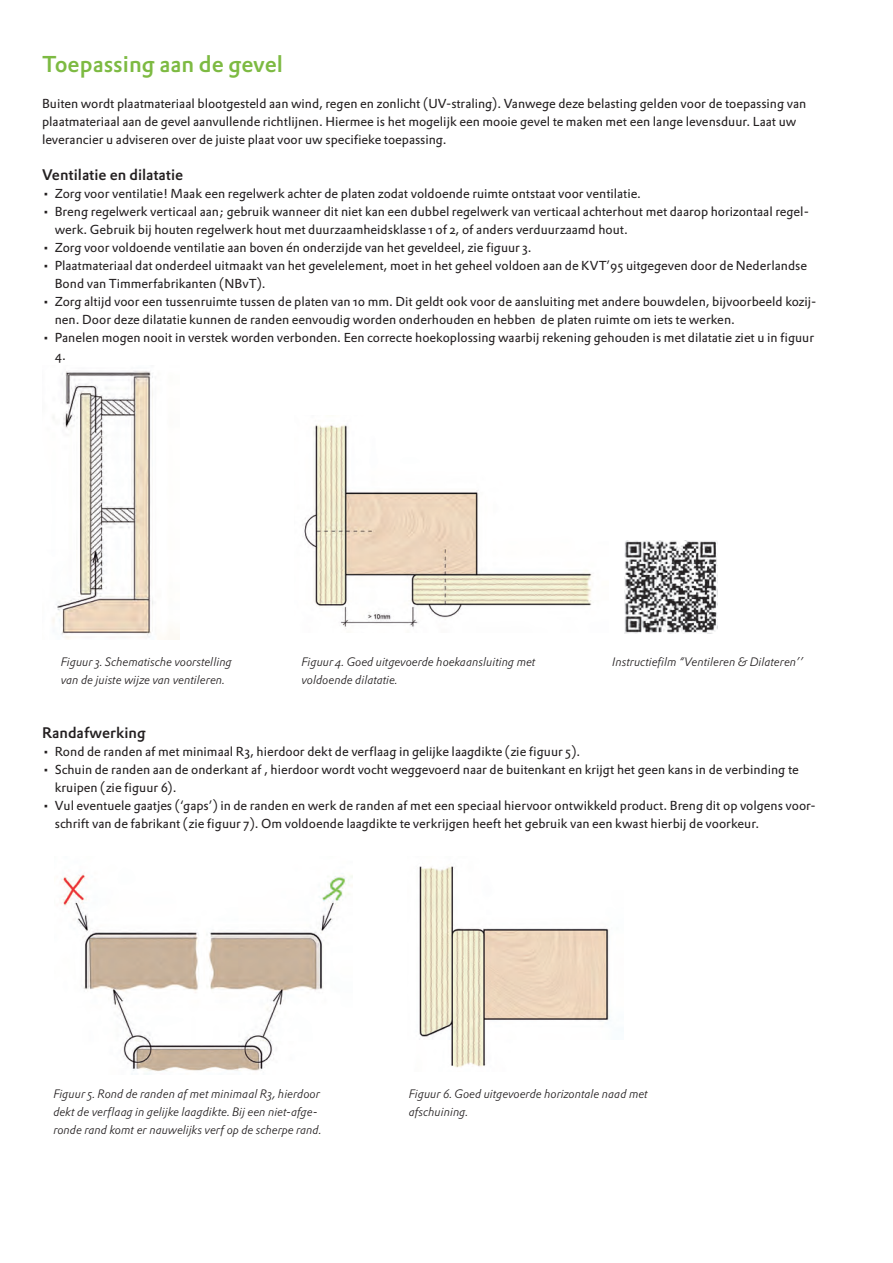
<style>
.page{position:relative;width:893px;height:1263px;background:#fff}
.page>*{position:absolute;margin:0;border:0;box-sizing:border-box;transform-origin:0 0}
.t1{font:22.5px "DTL Prokyon T Medium";color:#7dba42}
.t2{font:15px "DTL Prokyon T Medium";color:#231f20}
.t3{font:12.75px/18px "DTL Prokyon ST";color:#231f20}
.t4{font:italic 12px/18px "DTL Prokyon ST Light";color:#231f20}
</style>
<div class="page">
<img style="left:52px;top:371px;width:127px;height:269px">
<img style="left:304px;top:424px;width:288px;height:205px">
<img style="left:61px;top:873px;width:292px;height:201px">
<img style="left:419px;top:866px;width:190px;height:202px">
<img style="left:625px;top:540px;width:92px;height:93px">
<p class="t1" style="left:42px;top:49px;width:243px">toepassing aan de gevel</p>
<p class="t3" style="left:42px;top:94px;width:766px">Buiten wordt plaatmateriaal blootgesteld aan wind, regen en zonlicht (UV-straling). Vanwege deze belasting gelden voor de toepassing van plaatmateriaal aan de gevel aanvullende richtlijnen. Hiermee is het mogelijk een mooie gevel te maken met een lange levensduur. Laat uw leverancier u adviseren over de juiste plaat voor uw specifieke toepassing.</p>
<p class="t2" style="left:42px;top:165px;width:143px">Ventilatie en dilatatie</p>
<p class="t3" style="left:42px;top:184px;width:601px">• Zorg voor ventilatie! Maak een regelwerk achter de platen zodat voldoende ruimte ontstaat voor ventilatie.</p>
<p class="t3" style="left:55px;top:202px;width:756px;text-indent:-13px">• Breng regelwerk verticaal aan; gebruik wanneer dit niet kan een dubbel regelwerk van verticaal achterhout met daarop horizontaal regel&shy;werk. Gebruik bij houten regelwerk hout met duurzaamheidsklasse 1 of 2, of anders verduurzaamd hout.</p>
<p class="t3" style="left:42px;top:238px;width:491px">• Zorg voor voldoende ventilatie aan boven én onderzijde van het geveldeel, zie figuur 3.</p>
<p class="t3" style="left:55px;top:256px;width:754px;text-indent:-13px">• Plaatmateriaal dat onderdeel uitmaakt van het gevelelement, moet in het geheel voldoen aan de KVT’95 uitgegeven door de Nederlandse<br>Bond van Timmerfabrikanten (NBvT).</p>
<p class="t3" style="left:55px;top:292px;width:763px;text-indent:-13px">• Zorg altijd voor een tussenruimte tussen de platen van 10 mm. Dit geldt ook voor de aansluiting met andere bouwdelen, bijvoorbeeld kozij&shy;nen. Door deze dilatatie kunnen de randen eenvoudig worden onderhouden en hebben de platen ruimte om iets te werken.</p>
<p class="t3" style="left:55px;top:328px;width:761px;text-indent:-13px">• Panelen mogen nooit in verstek worden verbonden. Een correcte hoekoplossing waarbij rekening gehouden is met dilatatie ziet u in figuur<br>4.</p>
<p class="t4" style="left:61px;top:653px;width:173px">Figuur 3. Schematische voorstelling van de juiste wijze van ventileren.</p>
<p class="t4" style="left:301px;top:653px;width:236px">Figuur 4. Goed uitgevoerde hoekaansluiting met voldoende dilatatie.</p>
<p class="t4" style="left:627px;top:653px;width:163px">“Filmpje Ventileren &amp; Dilateren”</p>
<p class="t4" style="left:612px;top:653px;width:193px">Instructiefilm “Ventileren &amp; Dilateren’’</p>
<p class="t2" style="left:42px;top:723px;width:105px">randafwerking</p>
<p class="t3" style="left:42px;top:742px;width:540px">• Rond de randen af met minimaal R3, hierdoor dekt de verflaag in gelijke laagdikte (zie figuur 5).</p>
<p class="t3" style="left:55px;top:760px;width:745px;text-indent:-13px">• Schuin de randen aan de onderkant af , hierdoor wordt vocht weggevoerd naar de buitenkant en krijgt het geen kans in de verbinding te kruipen (zie figuur 6).</p>
<p class="t3" style="left:55px;top:796px;width:762px;text-indent:-13px">• Vul eventuele gaatjes (‘gaps’) in de randen en werk de randen af met een speciaal hiervoor ontwikkeld product. Breng dit op volgens voor&shy;schrift van de fabrikant (zie figuur 7). Om voldoende laagdikte te verkrijgen heeft het gebruik van een kwast hierbij de voorkeur.</p>
<p class="t4" style="left:53px;top:1085px;width:270px">Figuur 5. Rond de randen af met minimaal R3, hierdoor dekt de verflaag in gelijke laagdikte. Bij een niet-afge&shy;ronde rand komt er nauwelijks verf op de scherpe rand.</p>
<p class="t4" style="left:409px;top:1085px;width:241px">Figuur 6. Goed uitgevoerde horizontale naad met afschuining.</p>
</div>
